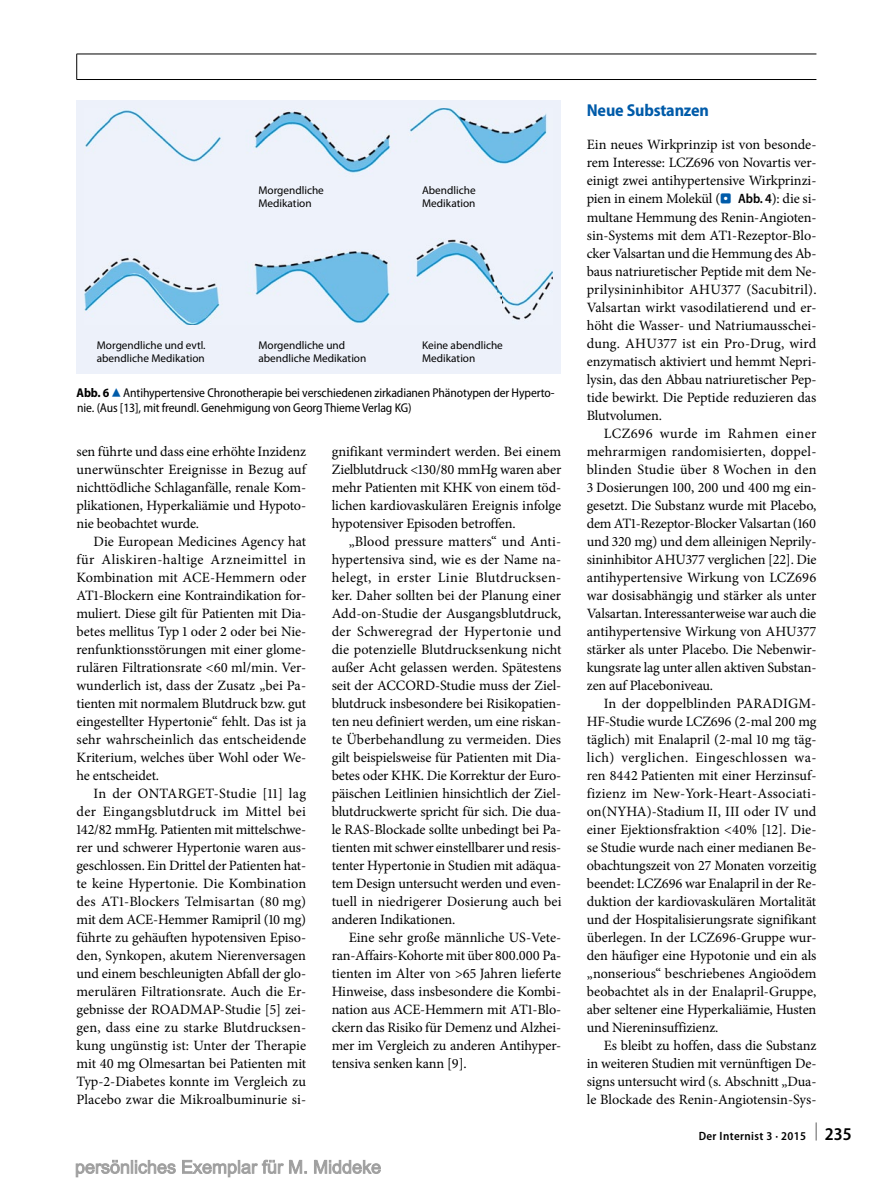
<style>
.page{position:relative;width:893px;height:1187px;background:#fff}
.page>*{position:absolute;margin:0;border:0;box-sizing:border-box;transform-origin:0 0}
.t1{font:700 semi-condensed 17.25px "Myriad Pro";letter-spacing:-.01em;color:#005ba9}
.t2{font:14.25px/18px "Minion Pro";letter-spacing:-.01em;color:#000;text-align:justify}
.t3{font:semi-condensed 12.75px/15px "Myriad Pro";letter-spacing:-.01em;color:#000}
.t4{font:600 semi-condensed 12px "Myriad Pro";letter-spacing:.03em;color:#000}
.t5{font:11.25px/13.5px "Myriad Pro";color:#000}
.s1{font-weight:700}
.s2{font-family:"S Buttons";font-stretch:normal;font-size:14.25px;color:#005ba9}
.s3{font-family:"S Buttons";font-size:13.5px;color:#005ba9}
.s4{font-family:"Myriad Pro";font-weight:600;font-stretch:semi-condensed;font-size:13.5px}
.s5{font-size:18px}
</style>
<div class="page">
<div style="left:77px;top:100px;width:484px;height:273px;background:#edf1fa"></div>
<img style="left:85px;top:108px;width:468px;height:217px">
<hr style="left:77px;top:79px;width:739px;height:1px;background:#000">
<svg style="left:76px;top:54px;width:1px;height:25px"></svg>
<hr style="left:77px;top:54px;width:739px;height:1px;background:#000">
<svg style="left:75px;top:1159px;width:306px;height:18px"></svg>
<p class="t5" style="left:258px;top:183px;width:67px">Morgendliche<br>Medikation</p>
<p class="t5" style="left:422px;top:183px;width:55px">Abendliche<br>Medikation</p>
<p class="t5" style="left:422px;top:338px;width:82px">Keine abendliche<br>Medikation</p>
<p class="t3" style="left:77px;top:385px;width:480px"><span class="s1">Abb. 6</span><span class="s2">8</span>Antihypertensive Chronotherapie bei verschiedenen zirkadianen Phänotypen der Hyperto&shy;nie. (Aus [13], mit freundl. Genehmigung von Georg Thieme Verlag KG)</p>
<p class="t5" style="left:97px;top:338px;width:110px">Morgendliche und evtl. abendliche Medikation</p>
<p class="t5" style="left:258px;top:338px;width:110px">Morgendliche und abendliche Medikation</p>
<p class="t2" style="left:77px;top:442px;width:231px">sen führte und dass eine erhöhte Inzidenz unerwünschter Ereignisse in Bezug auf nichttödliche Schlaganfälle, renale Kom&shy;plikationen, Hyperkaliämie und Hypoto&shy;nie beobachtet wurde.</p>
<p class="t2" style="left:77px;top:532px;width:231px;text-indent:17px">Die European Medicines Agency hat für Aliskiren-haltige Arzneimittel in Kombination mit ACE-Hemmern oder AT1-Blockern eine Kontraindikation for&shy;muliert. Diese gilt für Patienten mit Dia&shy;betes mellitus Typ 1 oder 2 oder bei Nie&shy;renfunktionsstörungen mit einer glome&shy;rulären Filtrationsrate &lt;60 ml/min. Ver&shy;wunderlich ist, dass der Zusatz „bei Pa&shy;tienten mit normalem Blutdruck bzw. gut eingestellter Hypertonie“ fehlt. Das ist ja sehr wahrscheinlich das entscheidende Kriterium, welches über Wohl oder We&shy;he entscheidet.</p>
<p class="t2" style="left:77px;top:784px;width:231px;text-indent:17px">In der ONTARGET-Studie [11] lag der Eingangsblutdruck im Mittel bei 142/82 mmHg. Patienten mit mittelschwe&shy;rer und schwerer Hypertonie waren aus&shy;geschlossen. Ein Drittel der Patienten hat&shy;te keine Hypertonie. Die Kombination des AT1-Blockers Telmisartan (80 mg) mit dem ACE-Hemmer Ramipril (10 mg) führte zu gehäuften hypotensiven Episo&shy;den, Synkopen, akutem Nierenversagen und einem beschleunigten Abfall der glo&shy;merulären Filtrationsrate. Auch die Er&shy;gebnisse der ROADMAP-Studie [5] zei&shy;gen, dass eine zu starke Blutdrucksen&shy;kung ungünstig ist: Unter der Therapie mit 40 mg Olmesartan bei Patienten mit Typ-2-Diabetes konnte im Vergleich zu Placebo zwar die Mikroalbuminurie si-</p>
<p class="t2" style="left:332px;top:442px;width:231px">gnifikant vermindert werden. Bei einem Zielblutdruck &lt;130/80 mmHg waren aber mehr Patienten mit KHK von einem töd&shy;lichen kardiovaskulären Ereignis infolge hypotensiver Episoden betroffen.</p>
<p class="t2" style="left:332px;top:532px;width:231px;text-indent:17px">„Blood pressure matters“ und Anti&shy;hypertensiva sind, wie es der Name na&shy;helegt, in erster Linie Blutdrucksen&shy;ker. Daher sollten bei der Planung einer Add-on-Studie der Ausgangsblutdruck, der Schweregrad der Hypertonie und die potenzielle Blutdrucksenkung nicht außer Acht gelassen werden. Spätestens seit der ACCORD-Studie muss der Ziel&shy;blutdruck insbesondere bei Risikopatien&shy;ten neu definiert werden, um eine riskan&shy;te Überbehandlung zu vermeiden. Dies gilt beispielsweise für Patienten mit Dia&shy;betes oder KHK. Die Korrektur der Euro&shy;päischen Leitlinien hinsichtlich der Ziel&shy;blutdruckwerte spricht für sich. Die dua&shy;le RAS-Blockade sollte unbedingt bei Pa&shy;tienten mit schwer einstellbarer und resis&shy;tenter Hypertonie in Studien mit adäqua&shy;tem Design untersucht werden und even&shy;tuell in niedrigerer Dosierung auch bei anderen Indikationen.</p>
<p class="t2" style="left:332px;top:928px;width:231px;text-indent:17px">Eine sehr große männliche US-Vete&shy;ran-Affairs-Kohorte mit über 800.000 Pa&shy;tienten im Alter von &gt;65 Jahren lieferte Hinweise, dass insbesondere die Kombi&shy;nation aus ACE-Hemmern mit AT1-Blo&shy;ckern das Risiko für Demenz und Alzhei&shy;mer im Vergleich zu anderen Antihyper&shy;tensiva senken kann [9].</p>
<p class="t1" style="left:587px;top:101px;width:124px">Neue Substanzen</p>
<p class="t2" style="left:587px;top:136px;width:231px">Ein neues Wirkprinzip ist von besonde&shy;rem Interesse: LCZ696 von Novartis ver&shy;einigt zwei antihypertensive Wirkprinzi&shy;pien in einem Molekül (<span class="s3">.</span> <span class="s4">Abb. 4</span> ): die si&shy;multane Hemmung des Renin-Angioten&shy;sin-Systems mit dem AT1-Rezeptor-Blo&shy;cker Valsartan und die Hemmung des Ab&shy;baus natriuretischer Peptide mit dem Ne&shy;prilysininhibitor AHU377 (Sacubitril).<br>Valsartan wirkt vasodilatierend und er&shy;höht die Wasser- und Natriumausschei&shy;dung. AHU377 ist ein Pro-Drug, wird enzymatisch aktiviert und hemmt Nepri&shy;lysin, das den Abbau natriuretischer Pep&shy;tide bewirkt. Die Peptide reduzieren das Blutvolumen.</p>
<p class="t2" style="left:587px;top:424px;width:231px;text-indent:17px">LCZ696 wurde im Rahmen einer mehrarmigen randomisierten, doppel&shy;blinden Studie über 8 Wochen in den 3 Dosierungen 100, 200 und 400 mg ein&shy;gesetzt. Die Substanz wurde mit Placebo, dem AT1-Rezeptor-Blocker Valsartan (160 und 320 mg) und dem alleinigen Neprily&shy;sininhibitor AHU377 verglichen [22]. Die antihypertensive Wirkung von LCZ696 war dosisabhängig und stärker als unter Valsartan. Interessanterweise war auch die antihypertensive Wirkung von AHU377 stärker als unter Placebo. Die Nebenwir&shy;kungsrate lag unter allen aktiven Substan&shy;zen auf Placeboniveau.</p>
<p class="t2" style="left:587px;top:694px;width:231px;text-indent:17px">In der doppelblinden PARADIGM-HF-Studie wurde LCZ696 (2-mal 200 mg täglich) mit Enalapril (2-mal 10 mg täg&shy;lich) verglichen. Eingeschlossen wa&shy;ren 8442 Patienten mit einer Herzinsuf&shy;fizienz im New-York-Heart-Associati&shy;on(NYHA)-Stadium II, III oder IV und einer Ejektionsfraktion &lt;40% [12]. Die&shy;se Studie wurde nach einer medianen Be&shy;obachtungszeit von 27 Monaten vorzeitig beendet: LCZ696 war Enalapril in der Re&shy;duktion der kardiovaskulären Mortalität und der Hospitalisierungsrate signifikant überlegen. In der LCZ696-Gruppe wur&shy;den häufiger eine Hypotonie und ein als „nonserious“ beschriebenes Angioödem beobachtet als in der Enalapril-Gruppe, aber seltener eine Hyperkaliämie, Husten und Niereninsuffizienz.</p>
<p class="t2" style="left:587px;top:1036px;width:231px;text-indent:17px">Es bleibt zu hoffen, dass die Substanz in weiteren Studien mit vernünftigen De&shy;signs untersucht wird (s. Abschnitt „Dua&shy;le Blockade des Renin-Angiotensin-Sys-</p>
<p class="t4" style="left:699px;top:1129px;width:155px">Der Internist 3 · 2015 <sup>|</sup> <span class="s5">235</span></p>
</div>
